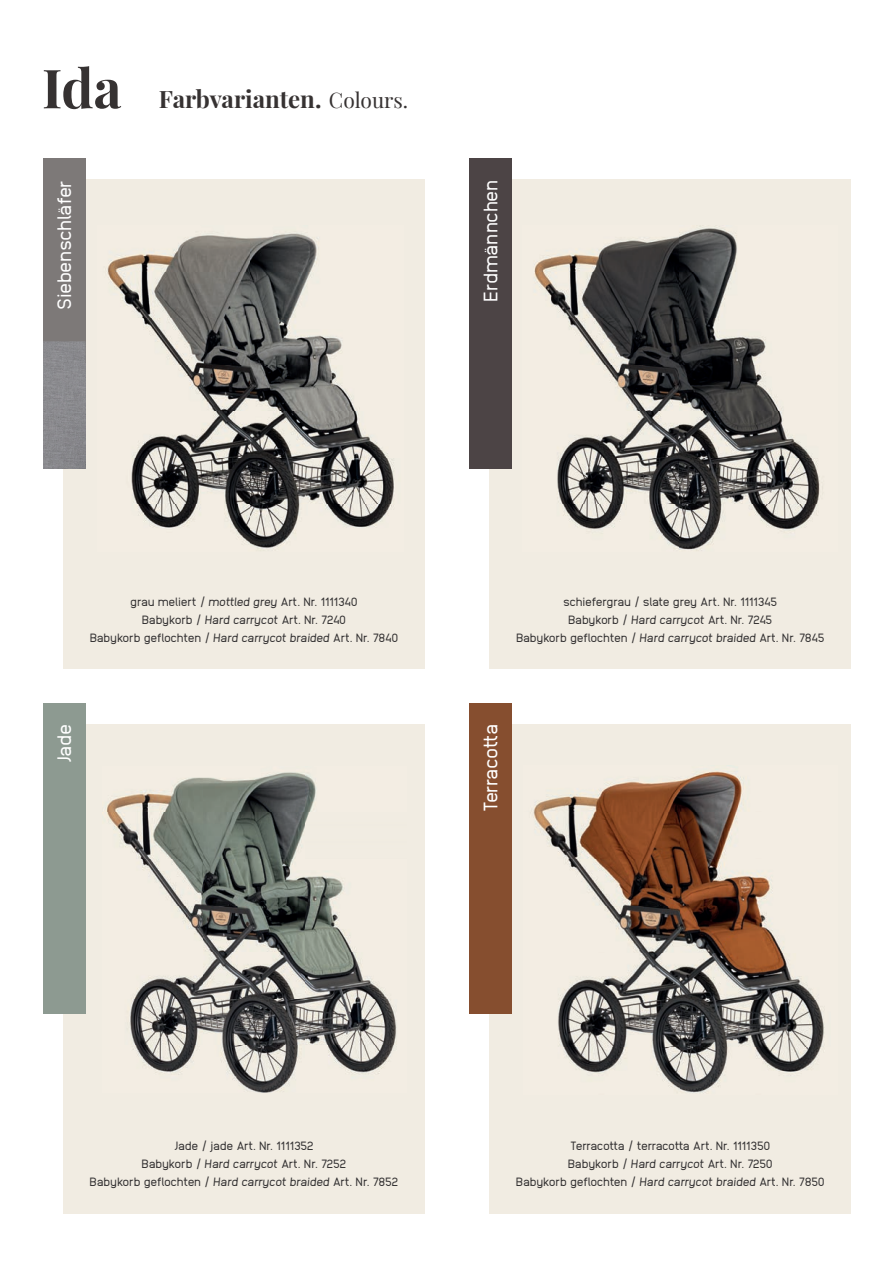
<style>
.page{position:relative;width:893px;height:1263px;background:#fff}
.page>*{position:absolute;margin:0;border:0;box-sizing:border-box;transform-origin:0 0}
.t1{font:700 54px "Playfair Display";color:#363232}
.t2{font:700 24px "Playfair Display";color:#363232}
.t3{font:19.5px "Anodina";letter-spacing:-.03em;color:#fff}
.t4{font:19.5px "Anodina";letter-spacing:-.07em;color:#fff}
.t5{font:12px/18px "Anodina";letter-spacing:-.03em;color:#312f30;text-align:center}
.t6{font:12px/18px "Anodina";letter-spacing:-.05em;color:#312f30;text-align:center}
.s1{font-weight:400;font-size:21px}
.s2{font-style:italic}
</style>
<div class="page">
<div style="left:63px;top:180px;width:362px;height:489px;background:#f1ece2"></div>
<div style="left:63px;top:724px;width:362px;height:489px;background:#f1ece2"></div>
<div style="left:490px;top:180px;width:361px;height:489px;background:#f1ece2"></div>
<div style="left:490px;top:724px;width:361px;height:489px;background:#f1ece2"></div>
<div style="left:43px;top:703px;width:43px;height:310px;background:#8d9a91"></div>
<div style="left:469px;top:158px;width:43px;height:311px;background:#4c4445"></div>
<div style="left:469px;top:703px;width:43px;height:310px;background:#864e2f"></div>
<div style="left:43px;top:158px;width:43px;height:206px;background:#7d7978"></div>
<img style="left:43px;top:341px;width:43px;height:128px">
<img style="left:107px;top:233px;width:288px;height:315px">
<img style="left:106px;top:772px;width:291px;height:320px">
<img style="left:533px;top:771px;width:291px;height:322px">
<img style="left:534px;top:226px;width:286px;height:325px">
<h1 class="t1" style="left:42px;top:46px;width:81px">Ida</h1>
<h3 class="t3" style="left:50px;top:310px;width:131px;rotate:-90deg">Siebenschläfer</h3>
<h2 class="t2" style="left:159px;top:81px;width:251px">Farbvarianten. <span class="s1">Colours.</span></h2>
<h3 class="t3" style="left:477px;top:302px;width:123px;rotate:-90deg">Erdmännchen</h3>
<p class="t5" style="left:90px;top:592px;width:310px">grau meliert / <span class="s2">mottled grey</span> Art. Nr. 1111340<br>Babykorb / <span class="s2">Hard carrycot</span> Art. Nr. 7240<br>Babykorb geflochten / <span class="s2">Hard carrycot braided</span> Art. Nr. 7840</p>
<h3 class="t3" style="left:50px;top:763px;width:41px;rotate:-90deg">Jade</h3>
<p class="t5" style="left:516px;top:592px;width:310px">schiefergrau / slate grey Art. Nr. 1111345<br>Babykorb / <span class="s2">Hard carrycot</span> Art. Nr. 7245<br>Babykorb geflochten / <span class="s2">Hard carrycot braided</span> Art. Nr. 7845</p>
<h3 class="t4" style="left:477px;top:812px;width:90px;rotate:-90deg">Terracotta</h3>
<p class="t5" style="left:90px;top:1137px;width:310px">Jade / jade Art. Nr. 1111352<br>Babykorb / <span class="s2">Hard carrycot</span> Art. Nr. 7252<br>Babykorb geflochten / <span class="s2">Hard carrycot braided</span> Art. Nr. 7852</p>
<p class="t6" style="left:516px;top:1137px;width:310px">Terracotta / terracotta Art. Nr. 1111350<br>Babykorb / <span class="s2">Hard carrycot</span> Art. Nr. 7250<br>Babykorb geflochten / <span class="s2">Hard carrycot braided</span> Art. Nr. 7850</p>
</div>
